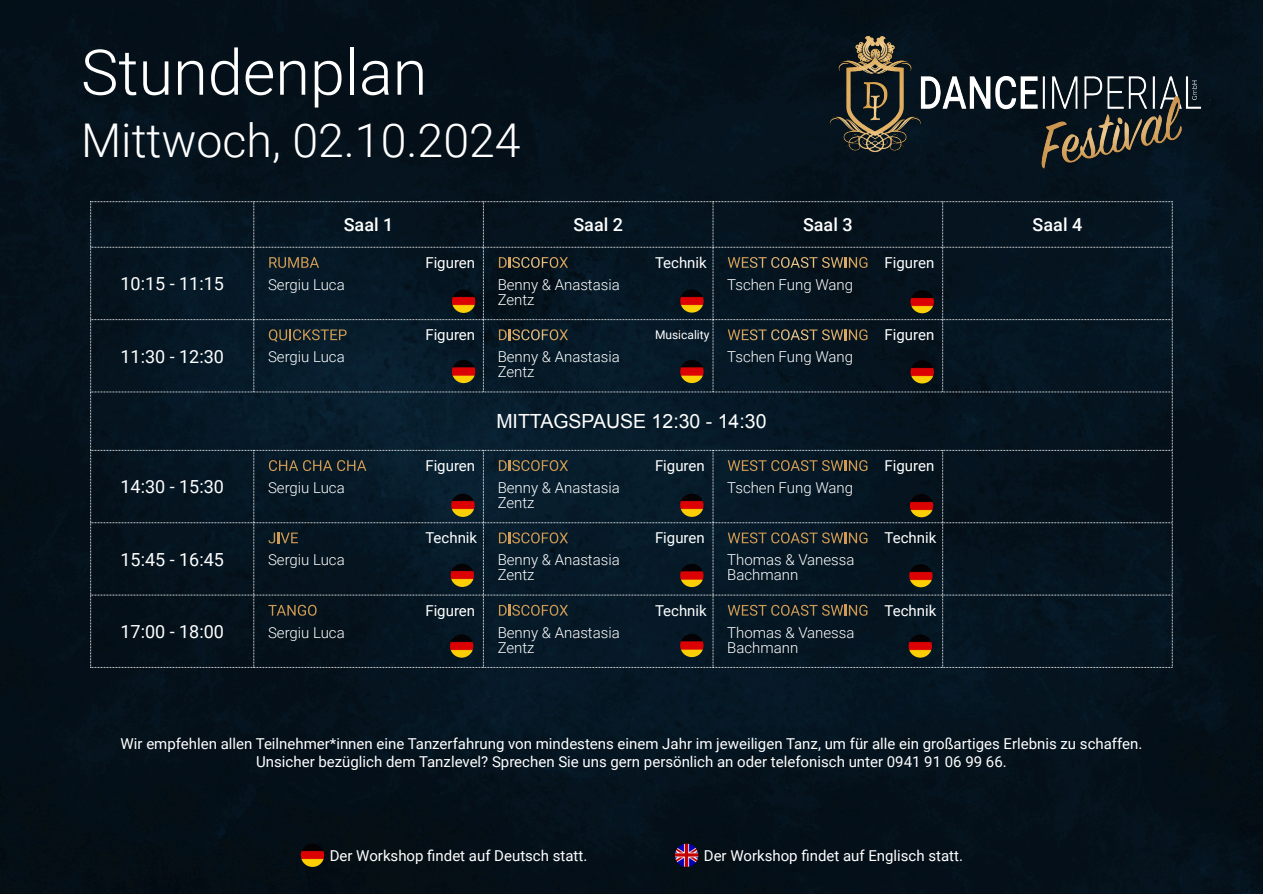
<style>
.page{position:relative;width:1263px;height:894px;background:#fff}
.page>*{position:absolute;margin:0;border:0;box-sizing:border-box;transform-origin:0 0}
.t1{font:300 63px "Roboto";color:#fff}
.t2{font:300 46.5px "Roboto";color:#fff}
.t3{font:19.5px "Arial";color:#fff}
.t4{font:18px "Roboto";color:#fff}
.t5{font:500 18px "Roboto";color:#fff}
.t6{font:15px/18px "Roboto";color:#fff;text-align:center}
.t7{font:300 15px/15px "Roboto";color:#fff}
.t8{font:12px "Roboto";color:#fff}
</style>
<div class="page">
<img style="left:0;top:0;width:1263px;height:893px">
<img style="left:813px;top:32px;width:404px;height:136px">
<svg style="left:90px;top:201px;width:1083px;height:466px;background:#091a25"></svg>
<img style="left:301px;top:843px;width:23px;height:23px;border-radius:50%">
<img style="left:680px;top:493px;width:23px;height:23px;border-radius:50%">
<img style="left:680px;top:563px;width:23px;height:24px;border-radius:50%">
<img style="left:680px;top:289px;width:24px;height:23px;border-radius:50%">
<img style="left:680px;top:360px;width:24px;height:23px;border-radius:50%">
<img style="left:910px;top:290px;width:24px;height:23px;border-radius:50%">
<img style="left:910px;top:360px;width:24px;height:23px;border-radius:50%">
<img style="left:910px;top:494px;width:23px;height:23px;border-radius:50%">
<img style="left:909px;top:564px;width:24px;height:23px;border-radius:50%">
<img style="left:909px;top:634px;width:23px;height:23px;border-radius:50%">
<img style="left:452px;top:289px;width:23px;height:24px;border-radius:50%">
<img style="left:452px;top:360px;width:23px;height:23px;border-radius:50%">
<img style="left:451px;top:493px;width:24px;height:23px;border-radius:50%">
<img style="left:451px;top:563px;width:23px;height:23px;border-radius:50%">
<img style="left:450px;top:634px;width:23px;height:23px;border-radius:50%">
<img style="left:680px;top:633px;width:23px;height:24px;border-radius:50%">
<img style="left:675px;top:843px;width:23px;height:23px;border-radius:50%">
<h1 class="t1" style="left:81px;top:47px;width:348px">Stundenplan</h1>
<h2 class="t2" style="left:81px;top:122px;width:441px">Mittwoch, 02.10.2024</h2>
<p class="t5" style="left:344px;top:218px;width:51px">Saal 1</p>
<p class="t5" style="left:573px;top:218px;width:51px">Saal 2</p>
<p class="t5" style="left:803px;top:218px;width:51px">Saal 3</p>
<p class="t5" style="left:1033px;top:218px;width:51px">Saal 4</p>
<p class="t6" style="left:425px;top:255px;width:51px">Figuren</p>
<p class="t6" style="left:655px;top:255px;width:53px">Technik</p>
<p class="t6" style="left:885px;top:255px;width:51px">Figuren</p>
<p class="t4" style="left:120px;top:276px;width:105px">10:15 - 11:15</p>
<p class="t7" style="left:268px;top:278px;width:78px">Sergiu Luca</p>
<p class="t7" style="left:498px;top:278px;width:124px">Benny &amp; Anastasia<br>Zentz</p>
<p class="t7" style="left:727px;top:278px;width:127px">Tschen Fung Wang</p>
<p class="t6" style="left:425px;top:327px;width:51px">Figuren</p>
<p class="t8" style="left:655px;top:330px;width:56px">Musicality</p>
<p class="t6" style="left:885px;top:327px;width:51px">Figuren</p>
<p class="t4" style="left:120px;top:349px;width:105px">11:30 - 12:30</p>
<p class="t7" style="left:268px;top:351px;width:78px">Sergiu Luca</p>
<p class="t7" style="left:498px;top:351px;width:124px">Benny &amp; Anastasia<br>Zentz</p>
<p class="t7" style="left:727px;top:351px;width:127px">Tschen Fung Wang</p>
<h3 class="t3" style="left:496px;top:414px;width:272px">MITTAGSPAUSE 12:30 - 14:30</h3>
<p class="t6" style="left:425px;top:458px;width:51px">Figuren</p>
<p class="t6" style="left:655px;top:458px;width:51px">Figuren</p>
<p class="t6" style="left:885px;top:458px;width:51px">Figuren</p>
<p class="t4" style="left:120px;top:479px;width:105px">14:30 - 15:30</p>
<p class="t7" style="left:268px;top:481px;width:78px">Sergiu Luca</p>
<p class="t7" style="left:498px;top:481px;width:124px">Benny &amp; Anastasia<br>Zentz</p>
<p class="t7" style="left:727px;top:481px;width:127px">Tschen Fung Wang</p>
<p class="t6" style="left:425px;top:530px;width:53px">Technik</p>
<p class="t6" style="left:655px;top:530px;width:51px">Figuren</p>
<p class="t6" style="left:885px;top:530px;width:53px">Technik</p>
<p class="t4" style="left:120px;top:552px;width:105px">15:45 - 16:45</p>
<p class="t7" style="left:268px;top:554px;width:78px">Sergiu Luca</p>
<p class="t7" style="left:498px;top:554px;width:124px">Benny &amp; Anastasia<br>Zentz</p>
<p class="t7" style="left:727px;top:554px;width:129px">Thomas &amp; Vanessa<br>Bachmann</p>
<p class="t6" style="left:425px;top:602px;width:51px">Figuren</p>
<p class="t6" style="left:655px;top:602px;width:53px">Technik</p>
<p class="t6" style="left:885px;top:602px;width:53px">Technik</p>
<p class="t4" style="left:120px;top:624px;width:105px">17:00 - 18:00</p>
<p class="t7" style="left:268px;top:626px;width:78px">Sergiu Luca</p>
<p class="t7" style="left:498px;top:626px;width:124px">Benny &amp; Anastasia<br>Zentz</p>
<p class="t7" style="left:727px;top:626px;width:129px">Thomas &amp; Vanessa<br>Bachmann</p>
<p class="t6" style="left:121px;top:735px;width:1023px">Wir empfehlen allen Teilnehmer*innen eine Tanzerfahrung von mindestens einem Jahr im jeweiligen Tanz, um für alle ein großartiges Erlebnis zu schaffen.<br>Unsicher bezüglich dem Tanzlevel? Sprechen Sie uns gern persönlich an oder telefonisch unter 0941 91 06 99 66.</p>
<p class="t6" style="left:330px;top:847px;width:259px">Der Workshop findet auf Deutsch statt.</p>
<p class="t6" style="left:704px;top:847px;width:261px">Der Workshop findet auf Englisch statt.</p>
</div>
